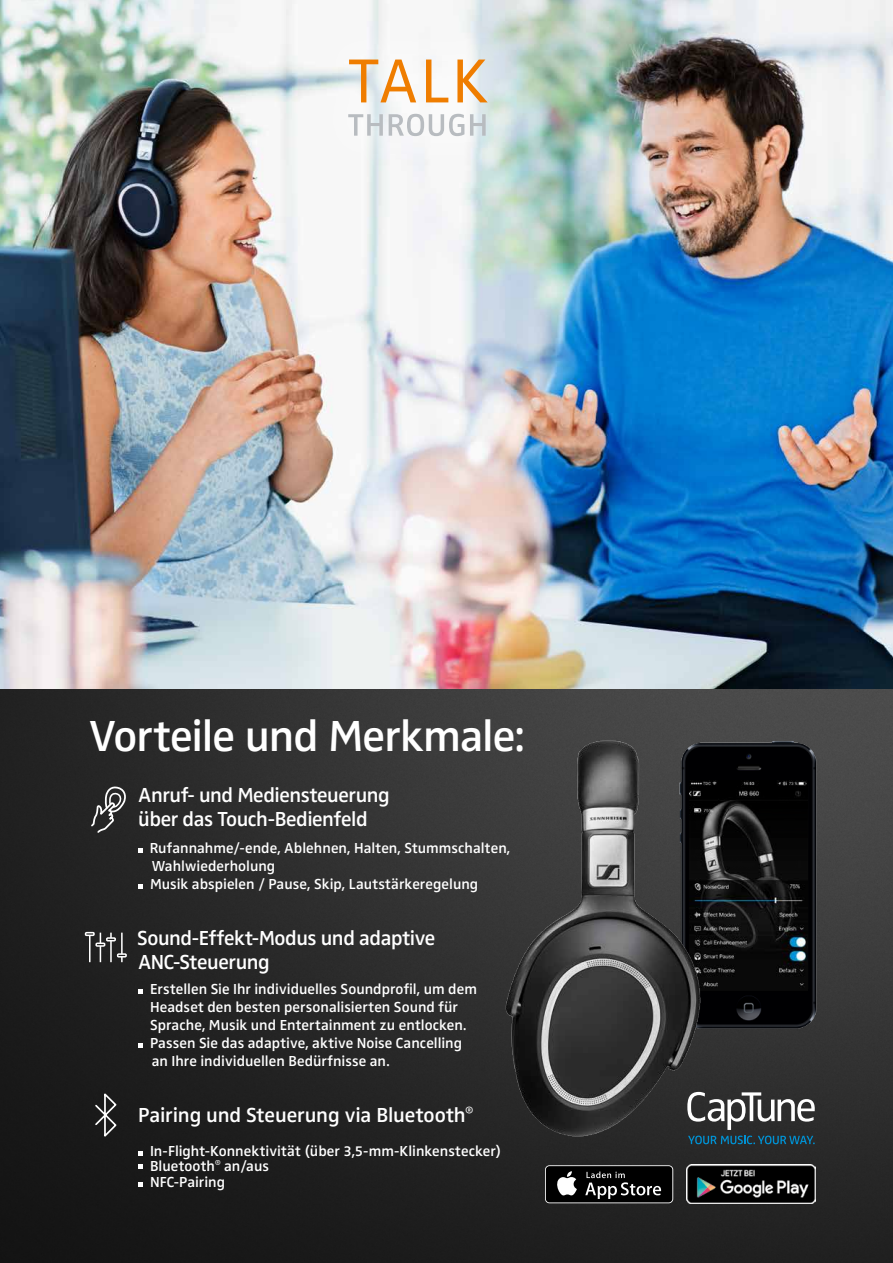
<style>
.page{position:relative;width:893px;height:1263px;background:#fff}
.page>*{position:absolute;margin:0;border:0;box-sizing:border-box;transform-origin:0 0}
.t1{font:600 45px "Sennheiser";letter-spacing:-.02em;color:#fff}
.t2{font:600 21px/24px "Sennheiser";letter-spacing:-.02em;color:#fff}
.t3{font:600 15px/18px "Sennheiser";letter-spacing:.005em;color:#fff}
</style>
<div class="page">
<img style="left:0;top:0;width:893px;height:1263px">
<svg style="left:138px;top:848px;width:5px;height:4px"></svg>
<svg style="left:139px;top:884px;width:4px;height:4px"></svg>
<svg style="left:139px;top:989px;width:4px;height:4px"></svg>
<svg style="left:139px;top:1043px;width:4px;height:4px"></svg>
<svg style="left:139px;top:1151px;width:4px;height:4px"></svg>
<svg style="left:139px;top:1164px;width:4px;height:5px"></svg>
<svg style="left:139px;top:1182px;width:4px;height:5px"></svg>
<svg style="left:94px;top:1090px;width:24px;height:50px"></svg>
<div style="left:117px;top:953px;width:10px;height:4px;border:2px solid #fff"></div>
<div style="left:95px;top:942px;width:10px;height:5px;border:2px solid #fff"></div>
<div style="left:106px;top:937px;width:10px;height:4px;border:2px solid #fff"></div>
<div style="left:85px;top:932px;width:10px;height:4px;border:2px solid #fff"></div>
<hr style="left:89px;top:935px;width:2px;height:27px;background:#fff">
<svg style="left:100px;top:933px;width:1px;height:29px"></svg>
<hr style="left:110px;top:941px;width:2px;height:21px;background:#fff">
<hr style="left:121px;top:933px;width:2px;height:21px;background:#fff">
<svg style="left:89px;top:786px;width:39px;height:48px;background:#4b4b4b"></svg>
<img style="left:748px;top:740px;width:70px;height:290px">
<div style="left:304px;top:14px;width:228px;height:168px;background:#fff;opacity:.4"></div>
<svg style="left:349px;top:60px;width:67px;height:42px"></svg>
<svg style="left:426px;top:60px;width:22px;height:42px"></svg>
<svg style="left:457px;top:60px;width:31px;height:42px"></svg>
<svg style="left:348px;top:114px;width:35px;height:22px"></svg>
<svg style="left:389px;top:114px;width:75px;height:22px"></svg>
<svg style="left:470px;top:114px;width:16px;height:22px"></svg>
<svg style="left:748px;top:1092px;width:67px;height:52px;background:#525a5e"></svg>
<img style="left:748px;top:780px;width:60px;height:210px">
<img style="left:468px;top:713px;width:280px;height:454px">
<svg style="left:545px;top:1165px;width:128px;height:38px"></svg>
<div style="left:546px;top:1166px;width:126px;height:36px;background:#000;border-radius:4px"></div>
<svg style="left:557px;top:1171px;width:20px;height:24px"></svg>
<svg style="left:585px;top:1171px;width:76px;height:28px"></svg>
<img style="left:687px;top:1164px;width:128px;height:39px">
<h1 class="t1" style="left:89px;top:709px;width:437px">Vorteile und Merkmale:</h1>
<h2 class="t2" style="left:138px;top:783px;width:253px">Anruf- und Mediensteuerung über das Touch-Bedienfeld</h2>
<p class="t3" style="left:150px;top:838px;width:362px">Rufannahme/-ende, Ablehnen, Halten, Stummschalten,<br>Wahlwiederholung<br>Musik abspielen / Pause, Skip, Lautstärkeregelung</p>
<h2 class="t2" style="left:137px;top:926px;width:300px">Sound-Effekt-Modus und adaptive<br>ANC-Steuerung</h2>
<p class="t3" style="left:150px;top:979px;width:328px">Erstellen Sie Ihr individuelles Soundprofil, um dem Headset den besten personalisierten Sound für Sprache, Musik und Entertainment zu entlocken.<br>Passen Sie das adaptive, aktive Noise Cancelling an Ihre individuellen Bedürfnisse an.</p>
<h2 class="t2" style="left:138px;top:1103px;width:337px">Pairing und Steuerung via Bluetooth<sup>®</sup></h2>
<p class="t3" style="left:150px;top:1142px;width:353px;line-height:15.8px">In-Flight-Konnektivität (über 3,5-mm-Klinkenstecker)<br>Bluetooth<sup>®</sup> an/aus<br>NFC-Pairing</p>
</div>
